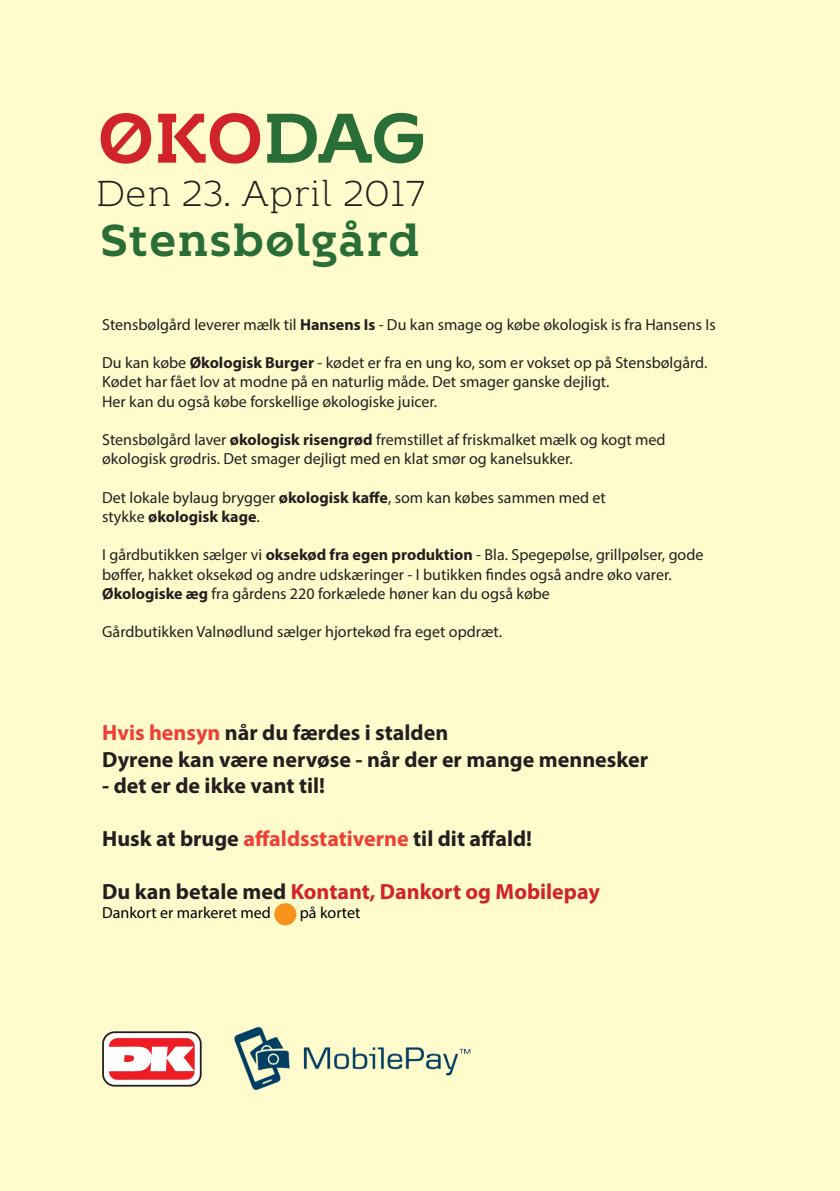
<style>
.page{position:relative;width:840px;height:1191px;background:#fff}
.page>*{position:absolute;margin:0;border:0;box-sizing:border-box;transform-origin:0 0}
.t1{font:700 70px "Kontrapunkt Bob";letter-spacing:-.005em;color:#d1232a}
.t2{font:700 44.6px "Kontrapunkt Bob";letter-spacing:.03em;color:#296e37}
.t3{font:300 36px "Kontrapunkt Bob";color:#231f20}
.t4{font:700 22px "Myriad Pro";color:#231f20}
.t5{font:700 22px "Myriad Pro";color:#d1232a}
.t6{font:16px/19.2px "Myriad Pro";color:#231f20}
.t7{font:16px "Myriad Pro";color:#000}
.t8{font:700 16px "Myriad Pro";color:#231f20}
.s1{color:#296e37}
.s2{font-weight:700}
.s3{font-weight:400}
.s4{color:#ee3e35}
.s5{color:#231f20}
</style>
<div class="page">
<div style="left:0;top:0;width:839px;height:1191px;background:#fffbcc"></div>
<div style="left:274px;top:903px;width:22px;height:22px;background:#f7931d;border-radius:50%"></div>
<svg style="left:102px;top:1031px;width:99px;height:55px;background:#e7a3a4"></svg>
<img style="left:234px;top:1027px;width:237px;height:62px">
<p class="t1" style="left:98px;top:98px;width:329px">ØKO<span class="s1">DAG</span></p>
<p class="t3" style="left:95px;top:174px;width:331px">Den 23. April 2017</p>
<p class="t2" style="left:101px;top:215px;width:320px">Stensbølgård</p>
<p class="t6" style="left:102px;top:315px;width:614px">Stensbølgård leverer mælk til <span class="s2">Hansens Is</span> - Du kan smage og købe økologisk is fra Hansens Is</p>
<p class="t6" style="left:102px;top:353px;width:606px">Du kan købe <span class="s2">Økologisk Burger</span> - kødet er fra en ung ko, som er vokset op på Stensbølgård.</p>
<p class="t6" style="left:102px;top:372px;width:508px">Kødet har fået lov at modne på en naturlig måde. Det smager ganske dejligt.</p>
<p class="t6" style="left:102px;top:391px;width:336px">Her kan du også købe forskellige økologiske juicer.</p>
<p class="t6" style="left:102px;top:430px;width:564px">Stensbølgård laver <span class="s2">økologisk risengrød</span> fremstillet af friskmalket mælk og kogt med økologisk grødris. Det smager dejligt med en klat smør og kanelsukker.</p>
<p class="t6" style="left:102px;top:487px;width:505px">Det lokale bylaug brygger <span class="s2">økologisk kaffe</span>, som kan købes sammen med et</p>
<p class="t8" style="left:102px;top:506px;width:159px"><span class="s3">stykke</span> økologisk kage<span class="s3">.</span></p>
<p class="t6" style="left:102px;top:545px;width:602px">I gårdbutikken sælger vi <span class="s2">oksekød fra egen produktion</span> - Bla. Spegepølse, grillpølser, gode bøffer, hakket oksekød og andre udskæringer - I butikken findes også andre øko varer.</p>
<p class="t6" style="left:102px;top:583px;width:449px"><span class="s2">Økologiske æg</span> fra gårdens 220 forkælede høner kan du også købe</p>
<p class="t6" style="left:102px;top:622px;width:401px">Gårdbutikken Valnødlund sælger hjortekød fra eget opdræt.</p>
<p class="t4" style="left:102px;top:718px;width:347px"><span class="s4">Hvis hensyn</span> når du færdes i stalden</p>
<p class="t4" style="left:102px;top:745px;width:547px">Dyrene kan være nervøse - når der er mange mennesker</p>
<p class="t4" style="left:102px;top:771px;width:224px">- det er de ikke vant til!</p>
<p class="t4" style="left:102px;top:824px;width:431px">Husk at bruge <span class="s4">affaldsstativerne</span> til dit affald!</p>
<p class="t5" style="left:102px;top:877px;width:499px"><span class="s5">Du kan betale med</span> Kontant, Dankort og Mobilepay</p>
<p class="t7" style="left:102px;top:903px;width:170px">Dankort er markeret med</p>
<p class="t7" style="left:299px;top:903px;width:62px">på kortet</p>
</div>
